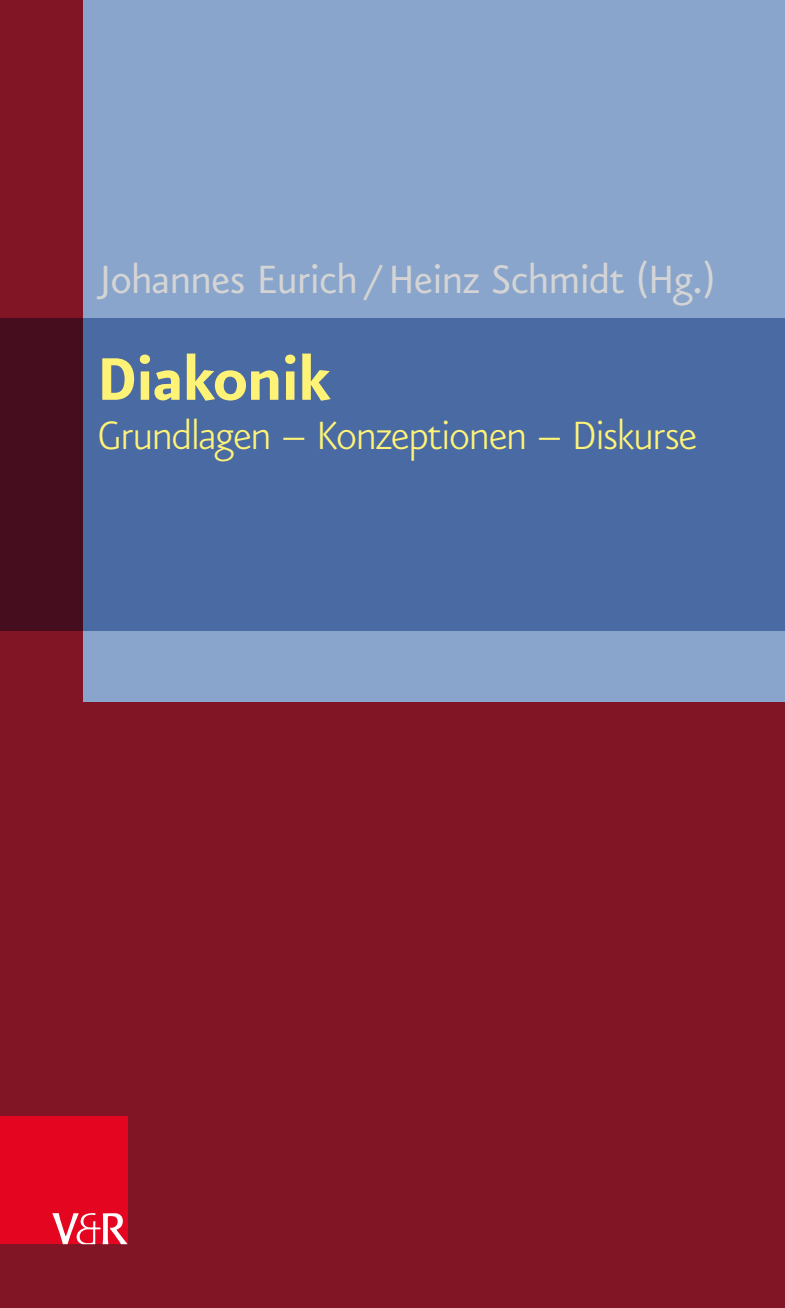
<style>
.page{position:relative;width:785px;height:1308px;background:#fff}
.page>*{position:absolute;margin:0;border:0;box-sizing:border-box;transform-origin:0 0}
.titel{font:700 72px "VR Eureka Sans";letter-spacing:-.035em;color:#fff377}
.untertitel{font:47.25px "VR Eureka Sans Regular Os F";letter-spacing:-.03em;color:#d4d4d4}
.titel-2{font:47.25px "VR Eureka Sans Light Os F";letter-spacing:-.02em;color:#fff377}
</style>
<div class="page">
<div style="left:0;top:0;width:784px;height:1307px;background:#811525"></div>
<div style="left:83px;top:0;width:701px;height:702px;background:#89a5cc"></div>
<svg style="left:0;top:318px;width:784px;height:312px;background:#486094"></svg>
<div style="left:0;top:1116px;width:128px;height:128px;background:#e40521"></div>
<svg style="left:52px;top:1213px;width:76px;height:31px"></svg>
<p class="untertitel" style="left:98px;top:257px;width:619px">Johannes Eurich/Heinz Schmidt (Hg.)</p>
<p class="titel" style="left:96px;top:343px;width:236px">Diakonik</p>
<p class="titel-2" style="left:98px;top:414px;width:600px">Grundlagen – Konzeptionen – Diskurse</p>
</div>
